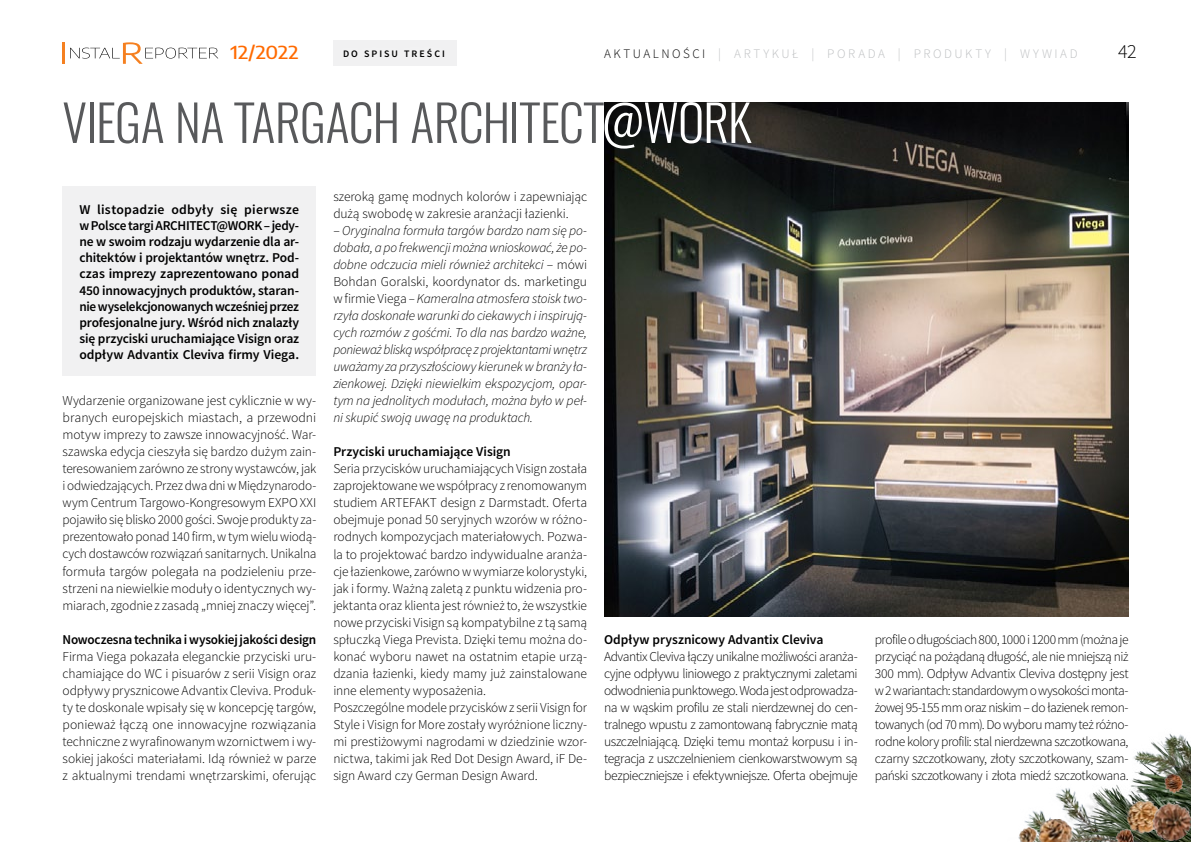
<style>
.page{position:relative;width:1191px;height:842px;background:#fff}
.page>*{position:absolute;margin:0;border:0;box-sizing:border-box;transform-origin:0 0}
.t1{font:300 50px "Oswald";letter-spacing:-.015em;color:#58595b}
.t2{font:300 50px "Oswald";color:#fff}
.t3{font:300 20px "Source Sans Pro";color:#000}
.t4{font:500 18px "Encode Sans";letter-spacing:-.01em;color:#ff6a00;scale:1.11 1}
.t5{font:300 13.5px/17px "Source Sans Pro";letter-spacing:-.01em;color:#000;text-align:justify}
.t6{font:italic 300 13.5px/17px "Source Sans Pro";letter-spacing:-.01em;color:#000;text-align:justify}
.t7{font:600 13.5px/16.2px "Source Sans Pro";letter-spacing:-.01em;color:#000;text-align:justify}
.t8{font:600 13.5px/16.2px "Source Sans Pro";letter-spacing:.01em;color:#000}
.t9{font:300 13px "Source Sans Pro";letter-spacing:.195em;color:#bcbec0}
.t10{font:600 9.9px "Source Sans Pro";letter-spacing:.2em;color:#000}
.s1{color:#000}
.s2{font-style:normal}
</style>
<div class="page">
<hr style="left:62px;top:43px;width:3px;height:21px;background:#f58020">
<svg style="left:70px;top:42px;width:148px;height:22px"></svg>
<img style="left:1024px;top:788px;width:47px;height:38px">
<img style="left:1071px;top:785px;width:120px;height:57px">
<img style="left:1131px;top:733px;width:60px;height:64px">
<img style="left:1113px;top:825px;width:23px;height:17px">
<img style="left:1159px;top:771px;width:26px;height:25px">
<img style="left:1018px;top:826px;width:12px;height:16px">
<img style="left:1030px;top:820px;width:51px;height:22px">
<img style="left:1118px;top:794px;width:46px;height:42px">
<img style="left:1150px;top:797px;width:41px;height:44px">
<div style="left:333px;top:41px;width:123px;height:25px;background:#f1f1f2"></div>
<img style="left:604px;top:102px;width:524px;height:514px">
<div style="left:62px;top:186px;width:254px;height:190px;background:#f1f1f2"></div>
<h3 class="t4" style="left:230px;top:40px;width:63px">12/2022</h3>
<p class="t10" style="left:343px;top:47px;width:103px">do spisu treści</p>
<p class="t9" style="left:604px;top:46px;width:459px"><span class="s1">AKTUALNOŚCI</span> | ARTYKUŁ | PORADa | PRODUKTY | wywiad</p>
<h2 class="t3" style="left:1118px;top:39px;width:20px">42</h2>
<h1 class="t1" style="left:62px;top:89px;width:371px">VIEGA NA TARGACH ARCHITECT</h1>
<h1 class="t2" style="left:601px;top:89px;width:151px">@WORK</h1>
<p class="t8" style="left:79px;top:201px;width:221px">W listopadzie odbyły się pierwsze w Polsce targi ARC HITECT</p>
<p class="t7" style="left:79px;top:218px;width:221px;text-indent:137px">@WORK – jedy&shy;ne w swoim rodzaju wydarzenie dla ar&shy;chitektów i projektantów wnętrz. Pod&shy;czas imprezy zaprezentowano ponad 450 innowacyjnych produktów, staran&shy;nie wyselekcjonowanych wcześniej przez profesjonalne jury. Wśród nich znalazły się przyciski uruchamiające Visign oraz odpływ Advantix Cleviva firmy Viega.</p>
<p class="t5" style="left:63px;top:392px;width:255px">Wydarzenie organizowane jest cyklicznie w wy&shy;branych europejskich miastach, a przewodni motyw imprezy to zawsze innowacyjność. War&shy;szawska edycja cieszyła się bardzo dużym zain&shy;teresowaniem zarówno ze strony wystawców, jak i odwiedzających. Przez dwa dni w Międzynarodo&shy;wym Centrum Targowo-Kongresowym EXPO XXI pojawiło się blisko 2000 gości. Swoje produkty za&shy;prezentowało ponad 140 firm, w tym wielu wiodą&shy;cych dostawców rozwiązań sanitarnych. Unikalna formuła targów polegała na podzieleniu prze&shy;strzeni na niewielkie moduły o identycznych wy&shy;miarach, zgodnie z zasadą „mniej znaczy więcej”.</p>
<p class="t7" style="left:63px;top:631px;width:255px">Nowoczesna technika i wysokiej jakości design</p>
<p class="t5" style="left:63px;top:648px;width:255px">Firma Viega pokazała eleganckie przyciski uru&shy;chamiające do WC i pisuarów z serii Visign oraz odpływy prysznicowe Advantix Cleviva. Produk&shy;ty te doskonale wpisały się w koncepcję targów, ponieważ łączą one innowacyjne rozwiązania techniczne z wyrafinowanym wzornictwem i wy&shy;sokiej jakości materiałami. Idą również w parze z aktualnymi trendami wnętrzarskimi, oferując</p>
<p class="t5" style="left:333px;top:188px;width:255px">szeroką gamę modnych kolorów i zapewniając dużą swobodę w zakresie aranżacji łazienki.</p>
<p class="t6" style="left:333px;top:222px;width:255px"><span class="s2">–</span> Oryginalna formuła targów bardzo nam się po&shy;dobała, a po frekwencji można wnioskować, że po&shy;dobne odczucia mieli również architekci <span class="s2">– mówi Bohdan Goralski, koordynator ds. marketingu w firmie Viega</span> – Kameralna atmosfera stoisk two&shy;rzyła doskonałe warunki do ciekawych i inspirują&shy;cych rozmów z gośćmi. To dla nas bardzo ważne, ponieważ bliską współpracę z projektantami wnętrz uważamy za przyszłościowy kierunek w branży ła&shy;zienkowej. Dzięki niewielkim ekspozycjom, opar&shy;tym na jednolitych modułach, można było w peł&shy;ni skupić swoją uwagę na produktach.</p>
<p class="t7" style="left:333px;top:444px;width:179px">Przyciski uruchamiające Visign</p>
<p class="t5" style="left:333px;top:460px;width:255px;text-align:left">Seria przycisków uruchamiających Visign została zaprojektowane we współpracy z renomowanym studiem ARTEFAKT design z Darmstadt. Oferta obejmuje ponad 50 seryjnych wzorów w różno&shy;rodnych kompozycjach materiałowych. Pozwa&shy;la to projektować bardzo indywidualne aranża&shy;cje łazienkowe, zarówno w wymiarze kolorystyki, jak i formy. Ważną zaletą z punktu widzenia pro&shy;jektanta oraz klienta jest również to, że wszystkie nowe przyciski Visign są kompatybilne z tą samą spłuczką Viega Prevista. Dzięki temu można do&shy;konać wyboru nawet na ostatnim etapie urzą&shy;dzania łazienki, kiedy mamy już zainstalowane inne elementy wyposażenia.<br>Poszczególne modele przycisków z serii Visign for Style i Visign for More zostały wyróżnione liczny&shy;mi prestiżowymi nagrodami w dziedzinie wzor&shy;nictwa, takimi jak Red Dot Design Award, iF De&shy;sign Award czy German Design Award.</p>
<p class="t7" style="left:604px;top:631px;width:221px">Odpływ prysznicowy Advantix Cleviva</p>
<p class="t5" style="left:604px;top:648px;width:255px">Advantix Cleviva łączy unikalne możliwości aranża&shy;cyjne odpływu liniowego z praktycznymi zaletami odwodnienia punktowego. Woda jest odprowadza&shy;na w wąskim profilu ze stali nierdzewnej do cen&shy;tralnego wpustu z zamontowaną fabrycznie matą uszczelniającą. Dzięki temu montaż korpusu i in&shy;tegracja z uszczelnieniem cienkowarstwowym są bezpieczniejsze i efektywniejsze. Oferta obejmuje</p>
<p class="t5" style="left:874px;top:631px;width:255px">profile o długościach 800, 1000 i 1200 mm (można je przyciąć na pożądaną długość, ale nie mniejszą niż 300 mm). Odpływ Advantix Cleviva dostępny jest w 2 wariantach: standardowym o wysokości monta&shy;żowej 95-155 mm oraz niskim – do łazienek remon&shy;towanych (od 70 mm). Do wyboru mamy też różno&shy;rodne kolory profili: stal nierdzewna szczotkowana, czarny szczotkowany, złoty szczotkowany, szam&shy;pański szczotkowany i złota miedź szczotkowana.</p>
</div>
